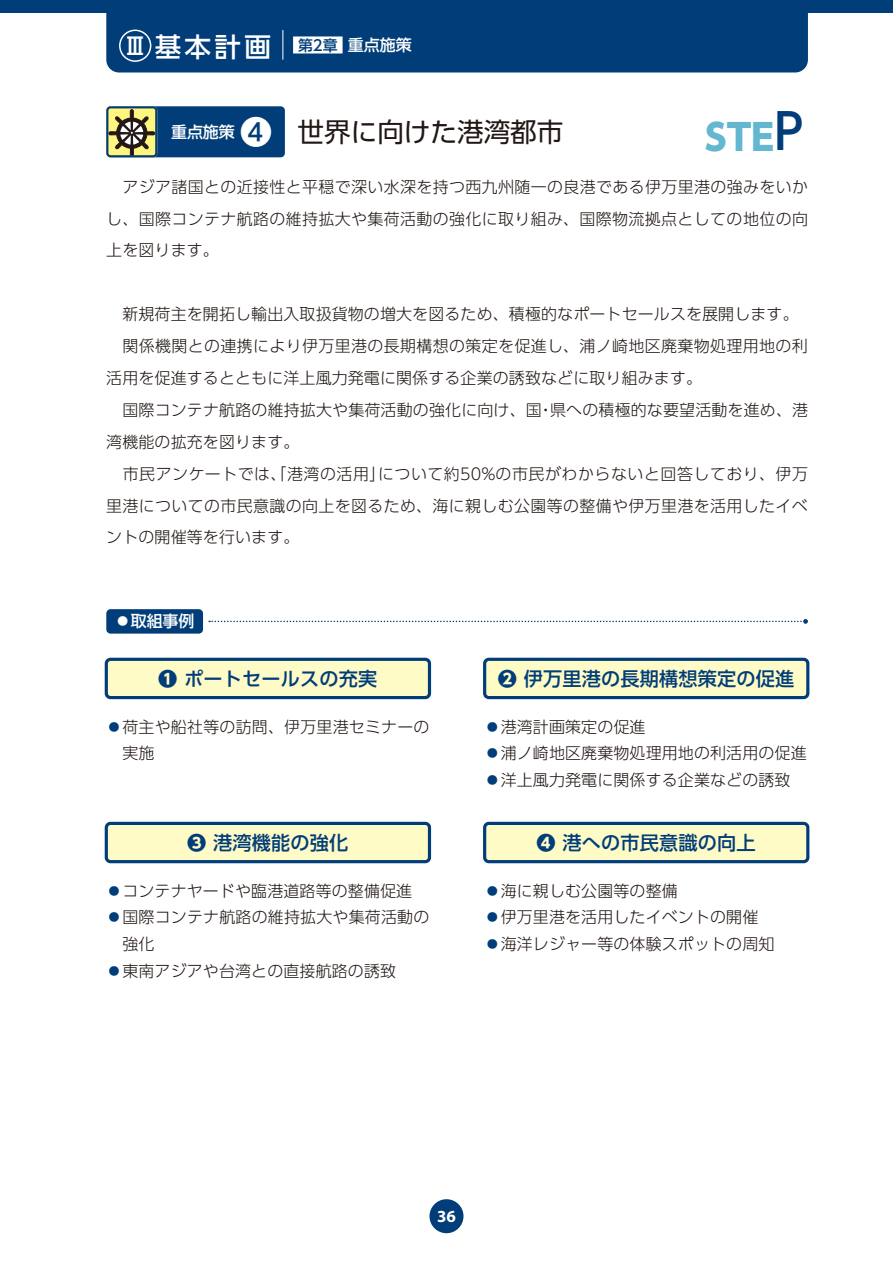
<style>
.page{position:relative;width:893px;height:1263px;background:#fff}
.page>*{position:absolute;margin:0;border:0;box-sizing:border-box;transform-origin:0 0}
.t1{font:800 36px "UD Shin Go Pro";color:#63b7d1}
.t2{font:26.55px "UD Shin Go Pro";color:#221815}
.t3{font:500 26.55px "UD Shin Go Pro";color:#fff}
.t4{font:500 19.2px "UD Shin Go Pro";letter-spacing:.01em;color:#003d79}
.t5{font:700 16.95px "Myriad Pro";color:#fff}
.t6{font:300 15.9px/32px "UD Shin Go Pro";letter-spacing:.01em;color:#221815}
.t7{font:500 15.9px "UD Shin Go Pro";color:#fff}
.s1{font-size:23.4px}
.s2{font-size:14.85px;color:#003d79}
.s3{font-weight:500;font-size:31.95px;color:#fff}
.s4{font-weight:500;font-size:49.05px;color:#003d79}
.s5{font-weight:800}
.s6{color:#003d79}
</style>
<div class="page">
<div style="left:429px;top:1199px;width:34px;height:34px;background:#003d79;border-radius:50%"></div>
<div style="left:0;top:0;width:893px;height:13px;background:#003d79"></div>
<div style="left:106px;top:13px;width:702px;height:59px;background:#003d79"></div>
<div style="left:119px;top:30px;width:32px;height:32px;border:1px solid #fff;border-radius:50%"></div>
<hr style="left:282px;top:30px;width:1px;height:30px;background:#fff">
<div style="left:293px;top:36px;width:50px;height:17px;background:#fff"></div>
<svg style="left:209px;top:619px;width:599px;height:5px"></svg>
<div style="left:106px;top:609px;width:97px;height:25px;background:#003d79;border-radius:4px"></div>
<div style="left:106px;top:659px;width:323px;height:39px;background:#fffbc7;border-radius:4px"></div>
<div style="left:105px;top:658px;width:326px;height:41px;border:3px solid #003d79;border-radius:4px"></div>
<div style="left:485px;top:659px;width:323px;height:39px;background:#fffbc7;border-radius:4px"></div>
<div style="left:483px;top:658px;width:326px;height:41px;border:3px solid #003d79;border-radius:4px"></div>
<div style="left:106px;top:823px;width:323px;height:39px;background:#fffbc7;border-radius:4px"></div>
<div style="left:105px;top:822px;width:326px;height:41px;border:3px solid #003d79;border-radius:4px"></div>
<div style="left:485px;top:823px;width:323px;height:39px;background:#fffbc7;border-radius:4px"></div>
<div style="left:483px;top:822px;width:326px;height:41px;border:3px solid #003d79;border-radius:4px"></div>
<div style="left:106px;top:106px;width:179px;height:51px;background:#003d79;border-radius:4px"></div>
<svg style="left:109px;top:106px;width:48px;height:48px"></svg>
<div style="left:106px;top:106px;width:51px;height:51px;border:2px solid #003d79;border-radius:3px"></div>
<h2 class="t3" style="left:124px;top:25px;width:149px"><span class="s1">Ⅲ</span> 基本計画</h2>
<p class="t7" style="left:298px;top:32px;width:115px"><span class="s2">第2章</span> 重点施策</p>
<h2 class="t2" style="left:171px;top:110px;width:394px"><sup>重点施策</sup> <span class="s3">❹</span> 世界に向けた港湾都市</h2>
<h1 class="t1" style="left:705px;top:108px;width:100px">STE<span class="s4">P</span></h1>
<p class="t6" style="left:106px;top:170px;width:703px;text-align:justify">　アジア諸国との近接性と平穏で深い水深を持つ西九州随一の良港である伊万里港の強みをいかし、国際コンテナ航路の維持拡大や集荷活動の強化に取り組み、国際物流拠点としての地位の向上を図ります。</p>
<p class="t6" style="left:106px;top:298px;width:703px">　新規荷主を開拓し輸出入取扱貨物の増大を図るため、積極的なポートセールスを展開します。　関係機関との連携により伊万里港の長期構想の策定を促進し、浦ノ崎地区廃棄物処理用地の利活用を促進するとともに洋上風力発電に関係する企業の誘致などに取り組みます。<br>　国際コンテナ航路の維持拡大や集荷活動の強化に向け、国・県への積極的な要望活動を進め、港湾機能の拡充を図ります。<br>　市民アンケートでは、「港湾の活用」について約50%の市民がわからないと回答しており、伊万里港についての市民意識の向上を図るため、海に親しむ公園等の整備や伊万里港を活用したイベントの開催等を行います。</p>
<p class="t7" style="left:115px;top:608px;width:81px">◦取組事例</p>
<p class="t4" style="left:158px;top:663px;width:220px"><span class="s5">❶</span> ポートセールスの充実</p>
<p class="t4" style="left:498px;top:663px;width:298px"><span class="s5">❷</span> 伊万里港の長期構想策定の促進</p>
<p class="t6" style="left:122px;top:713px;width:309px;line-height:26.5px;text-indent:-16px"><span class="s6">◦</span>荷主や船社等の訪問、伊万里港セミナーの実施</p>
<p class="t6" style="left:485px;top:713px;width:323px;line-height:26.5px"><span class="s6">◦</span>港湾計画策定の促進<br><span class="s6">◦</span>浦ノ崎地区廃棄物処理用地の利活用の促進<span class="s6">◦</span>洋上風力発電に関係する企業などの誘致</p>
<p class="t4" style="left:187px;top:827px;width:162px"><span class="s5">❸</span> 港湾機能の強化</p>
<p class="t4" style="left:536px;top:827px;width:220px"><span class="s5">❹</span> 港への市民意識の向上</p>
<p class="t6" style="left:106px;top:874px;width:307px"><span class="s6">◦</span>コンテナヤードや臨港道路等の整備促進</p>
<p class="t6" style="left:106px;top:901px;width:325px"><span class="s6">◦</span>国際コンテナ航路の維持拡大や集荷活動の</p>
<p class="t6" style="left:122px;top:927px;width:34px">強化</p>
<p class="t6" style="left:106px;top:954px;width:291px"><span class="s6">◦</span>東南アジアや台湾との直接航路の誘致</p>
<p class="t6" style="left:485px;top:877px;width:291px;line-height:26.5px"><span class="s6">◦</span>海に親しむ公園等の整備<br><span class="s6">◦</span>伊万里港を活用したイベントの開催<span class="s6">◦</span>海洋レジャー等の体験スポットの周知</p>
<p class="t5" style="left:437px;top:1205px;width:20px">36</p>
</div>
